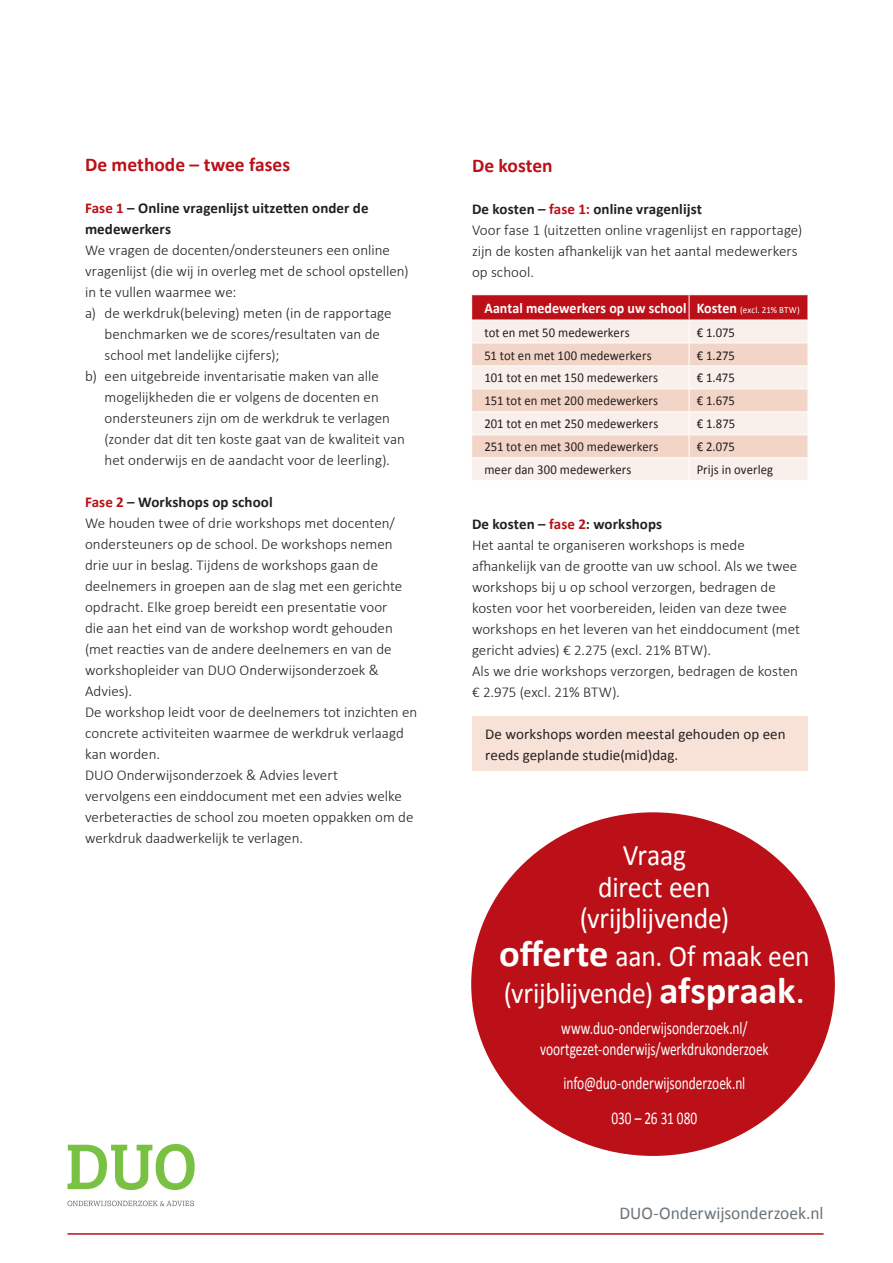
<style>
.page{position:relative;width:893px;height:1263px;background:#fff}
.page>*{position:absolute;margin:0;border:0;box-sizing:border-box;transform-origin:0 0}
.t1{font:30px/31.5px "Calibri";letter-spacing:-.01em;color:#fff;text-align:center;scale:.92 1}
.t2{font:700 19.5px "Calibri";color:#bb1018}
.t3{font:18px "Calibri";letter-spacing:-.005em;color:#6a747b}
.t4{font:17.85px/21px "Calibri";letter-spacing:-.005em;color:#fff;text-align:center;scale:.75 1}
.t5{font:300 15px/21px "Calibri";color:#231f20}
.t6{font:15px/21px "Calibri";letter-spacing:.005em;color:#231f20}
.t7{font:700 15px/21px "Calibri";letter-spacing:.005em;color:#231f20}
.t8{font:700 14.85px "Calibri";letter-spacing:.005em;color:#fff;scale:.94 1}
.t9{font:13.5px "Calibri";letter-spacing:.005em;color:#231f20;scale:.94 1}
.s1{color:#bb1018}
.s2{font-weight:700;color:#bb1018}
.s3{font-weight:700}
.s4{font-weight:400;font-size:9.45px}
.s5{font-weight:700;font-size:37.5px}
.s6{font-size:37.5px}
</style>
<div class="page">
<svg style="left:68px;top:1200px;width:126px;height:6px"></svg>
<svg style="left:68px;top:1144px;width:126px;height:46px"></svg>
<hr style="left:68px;top:1233px;width:756px;height:2px;background:#bb1018">
<svg style="left:471px;top:295px;width:337px;height:185px;background:#efc9c3"></svg>
<div style="left:471px;top:812px;width:364px;height:344px;background:#bb1018;border-radius:50%"></div>
<div style="left:472px;top:716px;width:336px;height:55px;background:#f8e2d8"></div>
<h2 class="t2" style="left:85px;top:152px;width:207px">De methode – twee fases</h2>
<p class="t7" style="left:85px;top:197px;width:285px"><span class="s1">Fase 1</span> – Online vragenlijst uitzetten onder de medewerkers</p>
<p class="t5" style="left:85px;top:238px;width:306px">We vragen de docenten/ondersteuners een online</p>
<p class="t5" style="left:85px;top:259px;width:325px">vragenlijst (die wij in overleg met de school opstellen)</p>
<p class="t5" style="left:85px;top:280px;width:153px">in te vullen waarmee we:</p>
<p class="t5" style="left:85px;top:301px;width:308px">a) de werkdruk(beleving) meten (in de rapportage</p>
<p class="t5" style="left:105px;top:322px;width:277px">benchmarken we de scores/resultaten van de</p>
<p class="t5" style="left:105px;top:343px;width:176px">school met landelijke cijfers);</p>
<p class="t5" style="left:85px;top:364px;width:295px">b) een uitgebreide inventarisatie maken van alle</p>
<p class="t5" style="left:105px;top:385px;width:276px">mogelijkheden die er volgens de docenten en</p>
<p class="t5" style="left:105px;top:406px;width:287px">ondersteuners zijn om de werkdruk te verlagen</p>
<p class="t5" style="left:105px;top:427px;width:302px">(zonder dat dit ten koste gaat van de kwaliteit van</p>
<p class="t5" style="left:105px;top:448px;width:287px">het onderwijs en de aandacht voor de leerling).</p>
<p class="t5" style="left:85px;top:490px;width:334px"><span class="s2">Fase 2</span> <span class="s3">– Workshops op school<br></span>We houden twee of drie workshops met docenten/ ondersteuners op de school. De workshops nemen drie uur in beslag. Tijdens de workshops gaan de deelnemers in groepen aan de slag met een gerichte opdracht. Elke groep bereidt een presentatie voor<br>die aan het eind van de workshop wordt gehouden (met reacties van de andere deelnemers en van de workshopleider van DUO Onderwijsonderzoek &amp; Advies).<br>De workshop leidt voor de deelnemers tot inzichten en concrete activiteiten waarmee de werkdruk verlaagd kan worden.<br>DUO Onderwijsonderzoek &amp; Advies levert<br>vervolgens een einddocument met een advies welke verbeteracties de school zou moeten oppakken om de werkdruk daadwerkelijk te verlagen.</p>
<h2 class="t2" style="left:472px;top:153px;width:82px">De kosten</h2>
<p class="t5" style="left:472px;top:198px;width:332px"><span class="s3">De kosten –</span> <span class="s2">fase 1:</span> <span class="s3">online vragenlijst<br></span>Voor fase 1 (uitzetten online vragenlijst en rapportage) zijn de kosten afhankelijk van het aantal medewerkers op school.</p>
<p class="t8" style="left:484px;top:298px;width:337px">Aantal medewerkers op uw school Kosten <span class="s4">(excl. 21% BTW)</span></p>
<p class="t9" style="left:484px;top:323px;width:156px">tot en met 50 medewerkers</p>
<p class="t9" style="left:697px;top:323px;width:42px">€ 1.075</p>
<p class="t9" style="left:484px;top:346px;width:179px">51 tot en met 100 medewerkers</p>
<p class="t9" style="left:697px;top:346px;width:42px">€ 1.275</p>
<p class="t9" style="left:484px;top:369px;width:186px">101 tot en met 150 medewerkers</p>
<p class="t9" style="left:697px;top:369px;width:42px">€ 1.475</p>
<p class="t9" style="left:484px;top:392px;width:186px">151 tot en met 200 medewerkers</p>
<p class="t9" style="left:697px;top:392px;width:42px">€ 1.675</p>
<p class="t9" style="left:484px;top:415px;width:186px">201 tot en met 250 medewerkers</p>
<p class="t9" style="left:697px;top:415px;width:42px">€ 1.875</p>
<p class="t9" style="left:484px;top:438px;width:187px">251 tot en met 300 medewerkers</p>
<p class="t9" style="left:697px;top:438px;width:42px">€ 2.075</p>
<p class="t9" style="left:484px;top:461px;width:158px">meer dan 300 medewerkers</p>
<p class="t9" style="left:697px;top:461px;width:83px">Prijs in overleg</p>
<p class="t5" style="left:472px;top:513px;width:330px"><span class="s3">De kosten –</span> <span class="s2">fase 2</span><span class="s3">: workshops<br></span>Het aantal te organiseren workshops is mede afhankelijk van de grootte van uw school. Als we twee workshops bij u op school verzorgen, bedragen de kosten voor het voorbereiden, leiden van deze twee workshops en het leveren van het einddocument (met gericht advies) € 2.275 (excl. 21% BTW).<br>Als we drie workshops verzorgen, bedragen de kosten € 2.975 (excl. 21% BTW).</p>
<p class="t6" style="left:485px;top:723px;width:302px">De workshops worden meestal gehouden op een reeds geplande studie(mid)dag.</p>
<h1 class="t1" style="left:580px;top:840px;width:164px">Vraag<br>direct een (vrijblijvende)</h1>
<h1 class="t1" style="left:499px;top:937px;width:339px;line-height:37.5px;text-align:left"><span class="s5">offerte</span> aan. Of maak een (vrijblijvende) <span class="s5">afspraak</span><span class="s6">.</span></h1>
<p class="t4" style="left:540px;top:1017px;width:306px">www.duo-onderwijsonderzoek.nl/ voortgezet-onderwijs/werkdrukonderzoek</p>
<p class="t4" style="left:563px;top:1066px;width:244px;line-height:34.5px">info@duo-onderwijsonderzoek.nl<br>030 – 26 31 080</p>
<p class="t3" style="left:620px;top:1201px;width:205px">DUO-Onderwijsonderzoek.nl</p>
</div>
